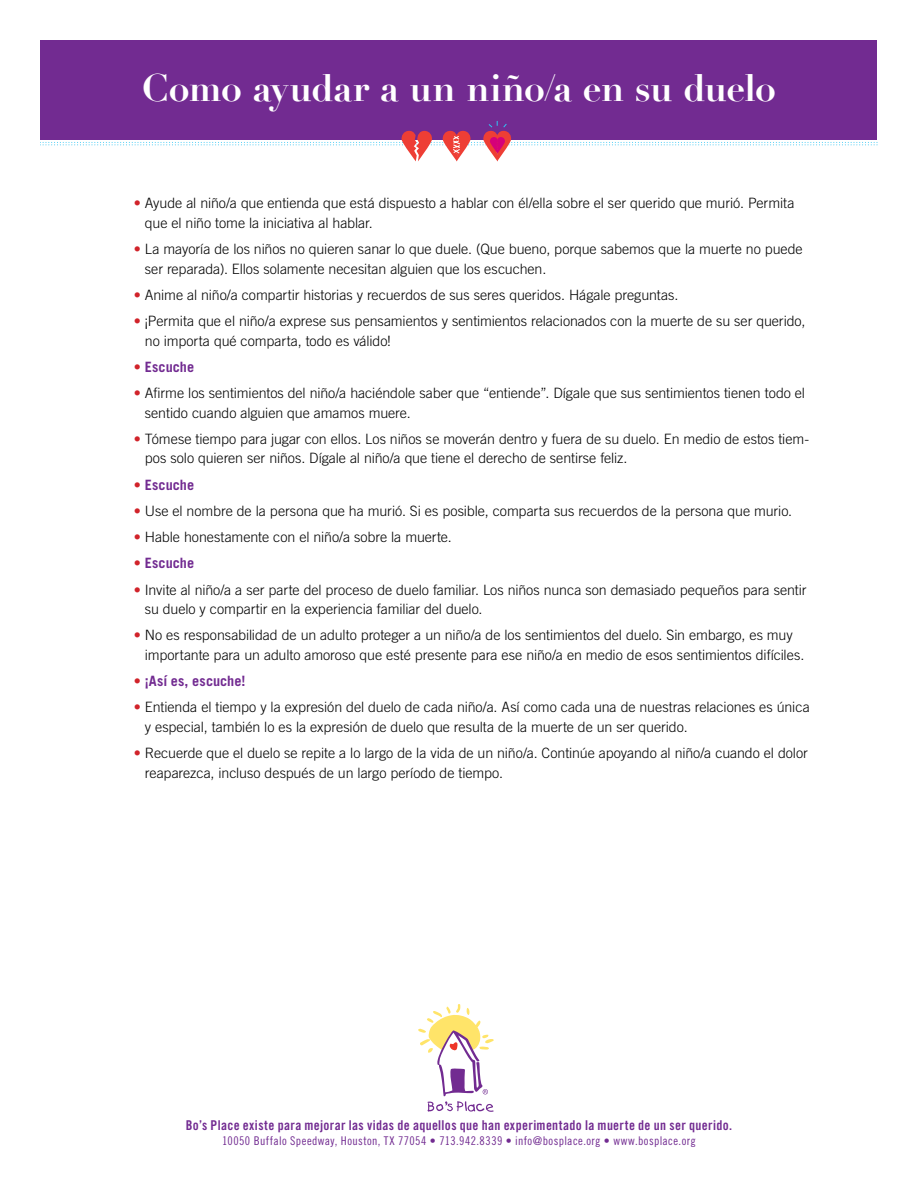
<style>
.page{position:relative;width:918px;height:1188px;background:#fff}
.page>*{position:absolute;margin:0;border:0;box-sizing:border-box;transform-origin:0 0}
.t1{font:700 37.5px "Didot";letter-spacing:-.02em;color:#fff}
.t2{font:300 14.25px/19.5px "Trade Gothic LT Std";letter-spacing:-.005em;color:#000}
.t3{font:700 14.25px "Trade Gothic LT Std";color:#722b91}
.t4{font:13.5px "Trade Gothic LT Std Bd Cn 20";letter-spacing:.025em;color:#722b91}
.t5{font:12px "Trade Gothic LT Std Cn 18";letter-spacing:.035em;color:#722b91}
.s1{color:#d1232a}
.s2{font-weight:300;color:#d1232a}
</style>
<div class="page">
<div style="left:40px;top:40px;width:838px;height:100px;background:#722b91"></div>
<svg style="left:40px;top:120px;width:838px;height:41px"></svg>
<svg style="left:418px;top:1004px;width:76px;height:108px"></svg>
<p class="t1" style="left:142px;top:64px;width:636px">Como ayudar a un niño/a en su duelo</p>
<p class="t2" style="left:145px;top:193px;width:651px;text-indent:-11px"><span class="s1">•</span> Ayude al niño/a que entienda que está dispuesto a hablar con él/ella sobre el ser querido que murió. Permita que el niño tome la iniciativa al hablar.</p>
<p class="t2" style="left:145px;top:239px;width:659px;text-indent:-11px"><span class="s1">•</span> La mayoría de los niños no quieren sanar lo que duele. (Que bueno, porque sabemos que la muerte no puede ser reparada). Ellos solamente necesitan alguien que los escuchen.</p>
<p class="t2" style="left:134px;top:285px;width:546px"><span class="s1">•</span> Anime al niño/a compartir historias y recuerdos de sus seres queridos. Hágale preguntas.</p>
<p class="t2" style="left:145px;top:311px;width:662px;text-indent:-11px"><span class="s1">•</span> ¡Permita que el niño/a exprese sus pensamientos y sentimientos relacionados con la muerte de su ser querido, no importa qué comparta, todo es válido!</p>
<p class="t3" style="left:134px;top:358px;width:62px"><span class="s2">•</span> Escuche</p>
<p class="t2" style="left:145px;top:383px;width:662px;text-indent:-11px"><span class="s1">•</span> Afirme los sentimientos del niño/a haciéndole saber que “entiende”. Dígale que sus sentimientos tienen todo el sentido cuando alguien que amamos muere.</p>
<p class="t2" style="left:145px;top:429px;width:666px;text-indent:-11px"><span class="s1">•</span> Tómese tiempo para jugar con ellos. Los niños se moverán dentro y fuera de su duelo. En medio de estos tiem&shy;pos solo quieren ser niños. Dígale al niño/a que tiene el derecho de sentirse feliz.</p>
<p class="t3" style="left:134px;top:476px;width:62px"><span class="s2">•</span> Escuche</p>
<p class="t2" style="left:134px;top:501px;width:660px"><span class="s1">•</span> Use el nombre de la persona que ha murió. Si es posible, comparta sus recuerdos de la persona que murio.</p>
<p class="t2" style="left:134px;top:527px;width:320px"><span class="s1">•</span> Hable honestamente con el niño/a sobre la muerte.</p>
<p class="t3" style="left:134px;top:555px;width:62px"><span class="s2">•</span> Escuche</p>
<p class="t2" style="left:145px;top:580px;width:663px;text-indent:-11px"><span class="s1">•</span> Invite al niño/a a ser parte del proceso de duelo familiar. Los niños nunca son demasiado pequeños para sentir su duelo y compartir en la experiencia familiar del duelo.</p>
<p class="t2" style="left:145px;top:625px;width:661px;text-indent:-11px"><span class="s1">•</span> No es responsabilidad de un adulto proteger a un niño/a de los sentimientos del duelo. Sin embargo, es muy importante para un adulto amoroso que esté presente para ese niño/a en medio de esos sentimientos difíciles.</p>
<p class="t3" style="left:134px;top:672px;width:113px"><span class="s2">•</span> ¡Así es, escuche!</p>
<p class="t2" style="left:145px;top:697px;width:667px;text-indent:-11px"><span class="s1">•</span> Entienda el tiempo y la expresión del duelo de cada niño/a. Así como cada una de nuestras relaciones es única y especial, también lo es la expresión de duelo que resulta de la muerte de un ser querido.</p>
<p class="t2" style="left:145px;top:743px;width:665px;text-indent:-11px"><span class="s1">•</span> Recuerde que el duelo se repite a lo largo de la vida de un niño/a. Continúe apoyando al niño/a cuando el dolor reaparezca, incluso después de un largo período de tiempo.</p>
<p class="t4" style="left:186px;top:1117px;width:548px">Bo’s Place existe para mejorar las vidas de aquellos que han experimentado la muerte de un ser querido.</p>
<p class="t5" style="left:222px;top:1134px;width:475px">10050 Buffalo Speedway, Houston, TX 77054 • 713.942.8339 • info@bosplace.org • www.bosplace.org</p>
</div>
